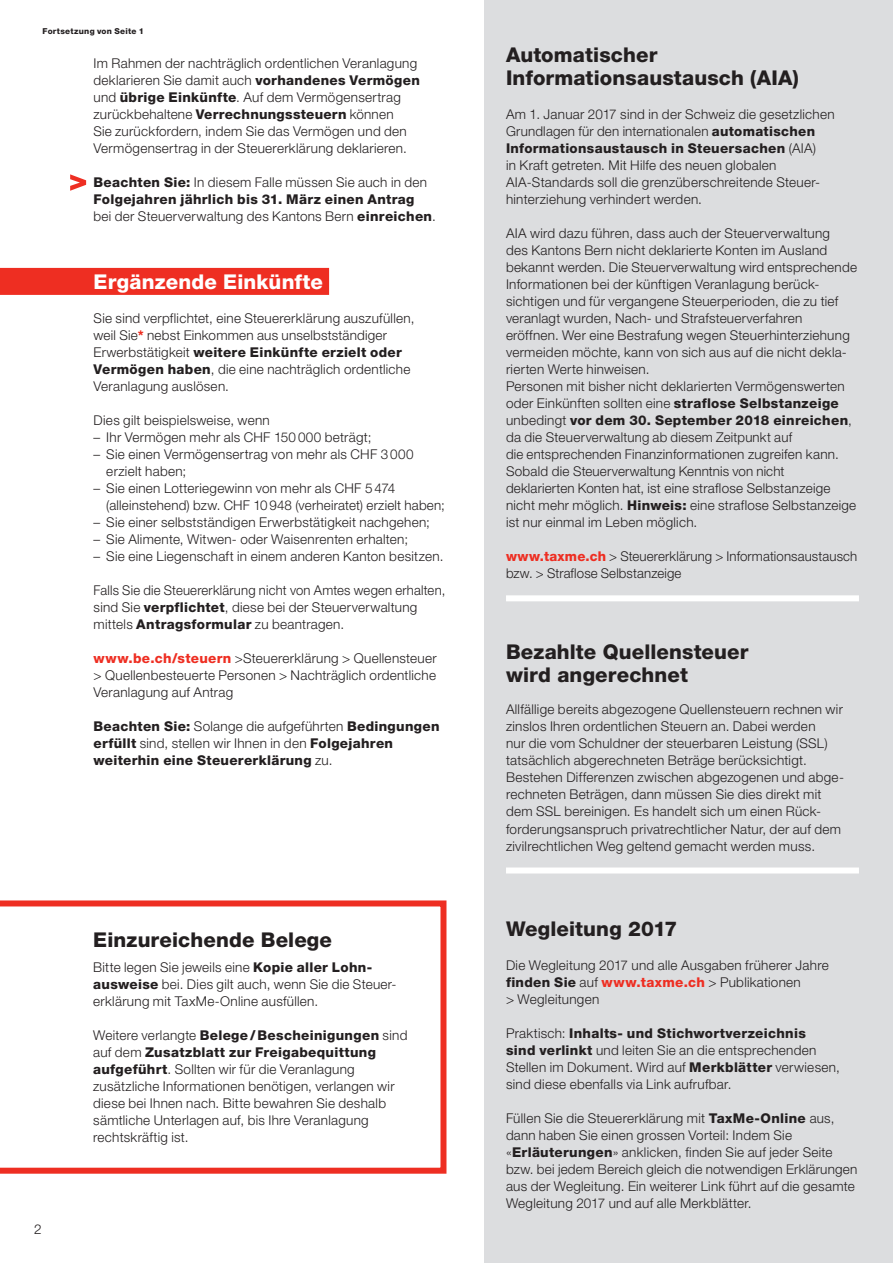
<style>
.page{position:relative;width:893px;height:1263px;background:#fff}
.page>*{position:absolute;margin:0;border:0;box-sizing:border-box;transform-origin:0 0}
.HT{font:800 20.4px/23.2px "Helvetica Neue LT Std";letter-spacing:.005em;color:#231f20}
.HT_mit_Balken{font:800 20.4px "Helvetica Neue LT Std";letter-spacing:.01em;color:#fff}
.Haupttitel{font:800 20.4px "Helvetica Neue LT Std";letter-spacing:.005em;color:#231f20}
.gt{font:300 13.5px/17px "Helvetica Neue LT Std";letter-spacing:.02em;color:#231f20}
.gt-2{font:800 13.5px/17px "Helvetica Neue LT Std";letter-spacing:.025em;color:#231f20}
.t1{font:800 8.1px "Helvetica Neue LT Std";letter-spacing:.035em;color:#231f20}
.s1{font-weight:800}
.s2{color:#ee2e22}
.s3{font-weight:800;color:#ee2e22}
.s4{font-weight:300}
</style>
<div class="page">
<div style="left:485px;top:0;width:408px;height:1263px;background:#dcdddf"></div>
<div style="left:0;top:268px;width:329px;height:27px;background:#ee2e22"></div>
<div style="left:506px;top:867px;width:353px;height:6px;background:#fff"></div>
<div style="left:506px;top:595px;width:353px;height:6px;background:#fff"></div>
<svg style="left:0;top:900px;width:446px;height:274px"></svg>
<svg style="left:70px;top:174px;width:16px;height:17px"></svg>
<p class="t1" style="left:43px;top:26px;width:103px">Fortsetzung von Seite 1</p>
<p class="gt" style="left:94px;top:54px;width:328px">Im Rahmen der nachträglich ordentlichen Veranlagung deklarieren Sie damit auch <span class="s1">vorhandenes Vermögen </span>und <span class="s1">übrige Einkünfte</span>. Auf dem Vermögensertrag zurückbehaltene <span class="s1">Verrechnungssteuern</span> können<br>Sie zurückfordern, indem Sie das Vermögen und den Vermögensertrag in der Steuererklärung deklarieren.</p>
<p class="gt" style="left:94px;top:174px;width:344px"><span class="s1">Beachten Sie:</span> In diesem Falle müssen Sie auch in den<br><span class="s1">Folgejahren jährlich bis 31. März einen Antrag<br></span>bei der Steuerverwaltung des Kantons Bern <span class="s1">einreichen</span>.</p>
<h1 class="HT_mit_Balken" style="left:94px;top:270px;width:237px">Ergänzende Einkünfte<span class="s2">l</span></h1>
<p class="gt" style="left:94px;top:310px;width:322px">Sie sind verpflichtet, eine Steuererklärung auszufüllen, weil Sie<span class="s3">*</span> nebst Einkommen aus unselbstständiger Erwerbstätigkeit <span class="s1">weitere Einkünfte erzielt oder Vermögen haben</span>, die eine nachträglich ordentliche Veranlagung auslösen.</p>
<p class="gt" style="left:94px;top:412px;width:178px">Dies gilt beispielsweise, wenn</p>
<p class="gt" style="left:94px;top:429px;width:279px">– Ihr Vermögen mehr als CHF 150 000 beträgt;</p>
<p class="gt" style="left:106px;top:446px;width:309px;text-indent:-13px">– Sie einen Vermögensertrag von mehr als CHF 3 000 erzielt haben;</p>
<p class="gt" style="left:106px;top:480px;width:340px;text-indent:-13px">– Sie einen Lotteriegewinn von mehr als CHF 5 474 (alleinstehend) bzw. CHF 10948 (verheiratet) erzielt haben;</p>
<p class="gt" style="left:94px;top:514px;width:338px">– Sie einer selbstständigen Erwerbstätigkeit nachgehen;</p>
<p class="gt" style="left:94px;top:531px;width:316px">– Sie Alimente, Witwen- oder Waisenrenten erhalten;</p>
<p class="gt" style="left:94px;top:548px;width:351px">– Sie eine Liegenschaft in einem anderen Kanton besitzen.</p>
<p class="gt" style="left:94px;top:582px;width:353px">Falls Sie die Steuererklärung nicht von Amtes wegen erhalten, sind Sie <span class="s1">verpflichtet</span>, diese bei der Steuerverwaltung mittels <span class="s1">Antragsformular</span> zu beantragen.</p>
<p class="gt" style="left:94px;top:650px;width:345px;text-align:justify"><span class="s3">www.be.ch/steuern</span> &gt;Steuererklärung &gt; Quellensteuer &gt; Quellenbesteuerte Personen &gt; Nachträglich ordentliche Veranlagung auf Antrag</p>
<p class="gt-2" style="left:94px;top:718px;width:348px">Beachten Sie: <span class="s4">Solange die aufgeführten</span> Bedingungen erfüllt <span class="s4">sind, stellen wir Ihnen in den</span> Folgejahren weiterhin eine Steuererklärung <span class="s4">zu.</span></p>
<p class="gt" style="left:34px;top:1221px;width:9px">2</p>
<h1 class="HT" style="left:93px;top:928px;width:240px">Einzureichende Belege</h1>
<p class="gt" style="left:93px;top:958px;width:305px">Bitte legen Sie jeweils eine <span class="s1">Kopie aller Lohn&shy;ausweise</span> bei. Dies gilt auch, wenn Sie die Steuer&shy;erklärung mit TaxMe-Online ausfüllen.</p>
<p class="gt" style="left:93px;top:1026px;width:316px">Weitere verlangte <span class="s1">Belege/ Bescheinigungen</span> sind auf dem <span class="s1">Zusatzblatt zur Freigabequittung aufgeführt</span>. Sollten wir für die Veranlagung zusätzliche Informationen benötigen, verlangen wir diese bei Ihnen nach. Bitte bewahren Sie deshalb sämtliche Unterlagen auf, bis Ihre Veranlagung rechtskräftig ist.</p>
<h1 class="HT" style="left:506px;top:43px;width:294px">Automatischer<br>Informationsaustausch (AIA)</h1>
<p class="gt" style="left:506px;top:105px;width:330px">Am 1. Januar 2017 sind in der Schweiz die gesetzlichen Grundlagen für den internationalen <span class="s1">automatischen Informationsaustausch in Steuersachen</span> (AIA)<br>in Kraft getreten. Mit Hilfe des neuen globalen AIA-Standards soll die grenzüberschreitende Steuer&shy;hinterziehung verhindert werden.</p>
<p class="gt" style="left:506px;top:225px;width:352px">AIA wird dazu führen, dass auch der Steuerverwaltung<br>des Kantons Bern nicht deklarierte Konten im Ausland bekannt werden. Die Steuerverwaltung wird entsprechende Informationen bei der künftigen Veranlagung berück&shy;sichtigen und für vergangene Steuerperioden, die zu tief veranlagt wurden, Nach- und Strafsteuerverfahren eröffnen. Wer eine Bestrafung wegen Steuerhinterziehung vermeiden möchte, kann von sich aus auf die nicht dekla&shy;rierten Werte hinweisen.</p>
<p class="gt" style="left:506px;top:378px;width:352px">Personen mit bisher nicht deklarierten Vermögenswerten oder Einkünften sollten eine <span class="s1">straflose Selbstanzeige </span>unbedingt <span class="s1">vor dem 30. September 2018 einreichen</span>, da die Steuerverwaltung ab diesem Zeitpunkt auf<br>die entsprechenden Finanzinformationen zugreifen kann.<br>Sobald die Steuerverwaltung Kenntnis von nicht deklarierten Konten hat, ist eine straflose Selbstanzeige nicht mehr möglich. <span class="s1">Hinweis:</span> eine straflose Selbstanzeige ist nur einmal im Leben möglich.</p>
<p class="gt" style="left:506px;top:548px;width:353px"><span class="s3">www.taxme.ch</span> &gt; Steuererklärung &gt; Informationsaustausch bzw. &gt; Straflose Selbstanzeige</p>
<h1 class="HT" style="left:506px;top:639px;width:244px">Bezahlte Quellensteuer wird angerechnet</h1>
<p class="gt" style="left:506px;top:701px;width:339px">Allfällige bereits abgezogene Quellensteuern rechnen wir zinslos Ihren ordentlichen Steuern an. Dabei werden<br>nur die vom Schuldner der steuerbaren Leistung (SSL) tatsächlich abgerechneten Beträge berücksichtigt.<br>Bestehen Differenzen zwischen abgezogenen und abge&shy;rechneten Beträgen, dann müssen Sie dies direkt mit dem SSL bereinigen. Es handelt sich um einen Rück&shy;forderungsanspruch privatrechtlicher Natur, der auf dem zivilrechtlichen Weg geltend gemacht werden muss.</p>
<h1 class="Haupttitel" style="left:506px;top:916px;width:173px">Wegleitung 2017</h1>
<p class="gt" style="left:506px;top:956px;width:324px">Die Wegleitung 2017 und alle Ausgaben früherer Jahre <span class="s1">finden Sie</span> auf <span class="s3">www.taxme.ch</span> &gt; Publikationen</p>
<p class="gt" style="left:506px;top:990px;width:95px">&gt; Wegleitungen</p>
<p class="gt" style="left:506px;top:1024px;width:335px">Praktisch: <span class="s1">Inhalts- und Stichwortverzeichnis<br>sind verlinkt</span> und leiten Sie an die entsprechenden Stellen im Dokument. Wird auf <span class="s1">Merkblätter</span> verwiesen, sind diese ebenfalls via Link aufrufbar.</p>
<p class="gt" style="left:506px;top:1109px;width:353px">Füllen Sie die Steuererklärung mit <span class="s1">TaxMe-Online</span> aus, dann haben Sie einen grossen Vorteil: Indem Sie «<span class="s1">Erläuterungen</span>» anklicken, finden Sie auf jeder Seite bzw. bei jedem Bereich gleich die notwendigen Erklärungen aus der Wegleitung. Ein weiterer Link führt auf die gesamte Wegleitung 2017 und auf alle Merkblätter.</p>
</div>
